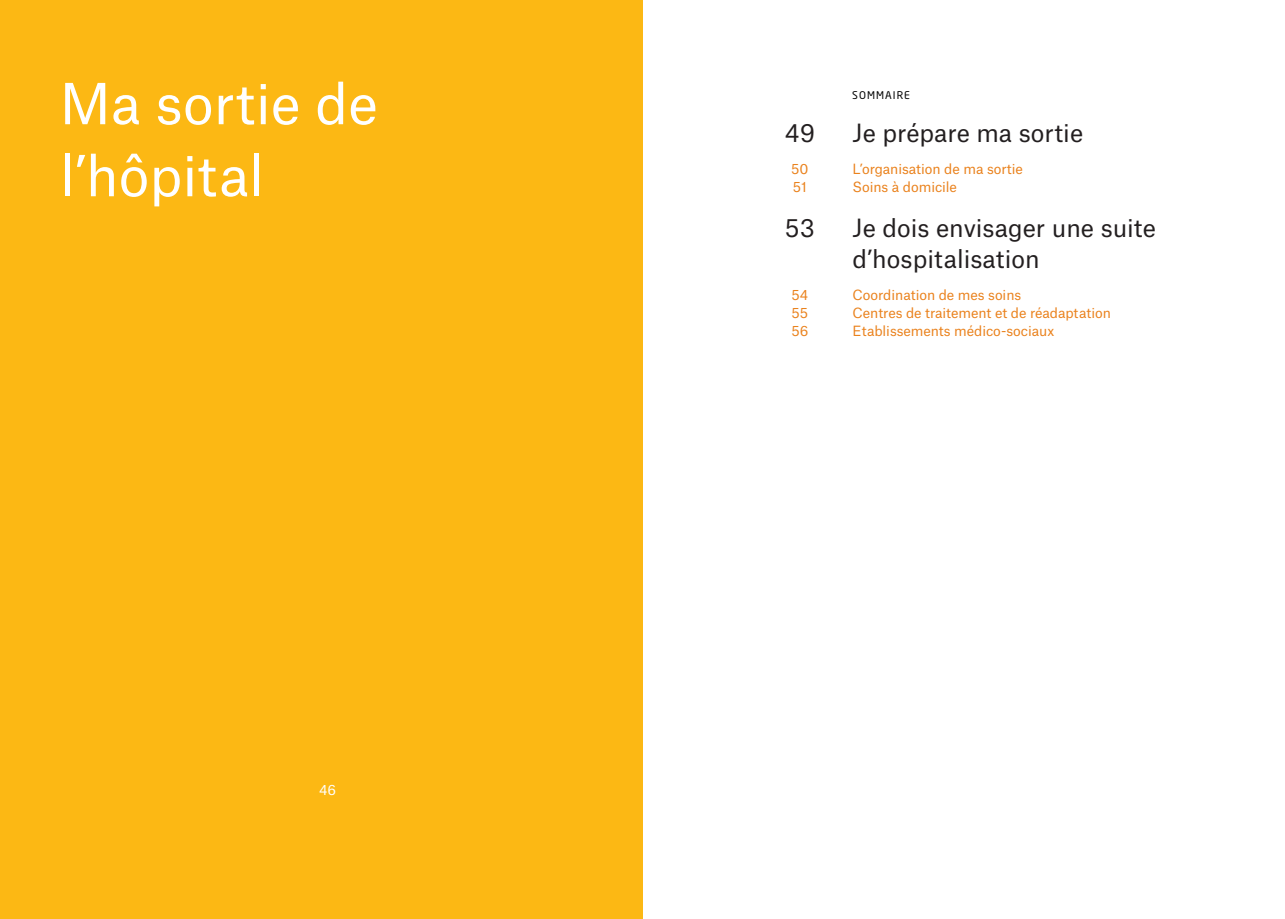
<style>
.page{position:relative;width:1285px;height:919px;background:#fff}
.page>*{position:absolute;margin:0;border:0;box-sizing:border-box;transform-origin:0 0}
.t1{font:54px/72px "Atlas Grotesk";color:#fff}
.t2{font:24px/31.5px "Atlas Grotesk";color:#231f20}
.t3{font:13.5px/18px "Atlas Grotesk";letter-spacing:-.005em;color:#ea821d}
.t4{font:13.5px "Atlas Grotesk";color:#fff}
.t5{font:10.5px "Neo Sans Std";letter-spacing:.1em;color:#000}
</style>
<div class="page">
<div style="left:0;top:0;width:642px;height:918px;background:#fcb814"></div>
<h1 class="t1" style="left:60px;top:62px;width:320px">Ma sortie de l’hôpital</h1>
<p class="t4" style="left:319px;top:778px;width:19px">46</p>
<h2 class="t2" style="left:784px;top:115px;width:32px">49</h2>
<p class="t3" style="left:791px;top:158px;width:19px">50<br>51</p>
<h2 class="t2" style="left:784px;top:209px;width:31px">53</h2>
<p class="t3" style="left:791px;top:284px;width:18px;text-align:justify">54<br>55<br>56</p>
<p class="t5" style="left:852px;top:89px;width:59px">SOMMAIRE</p>
<h2 class="t2" style="left:852px;top:115px;width:232px">Je prépare ma sortie</h2>
<p class="t3" style="left:852px;top:158px;width:172px">L’organisation de ma sortie<br>Soins à domicile</p>
<h2 class="t2" style="left:852px;top:209px;width:305px">Je dois envisager une suite d’hospitalisation</h2>
<p class="t3" style="left:852px;top:284px;width:260px">Coordination de mes soins<br>Centres de traitement et de réadaptation<br>Etablissements médico-sociaux</p>
</div>
